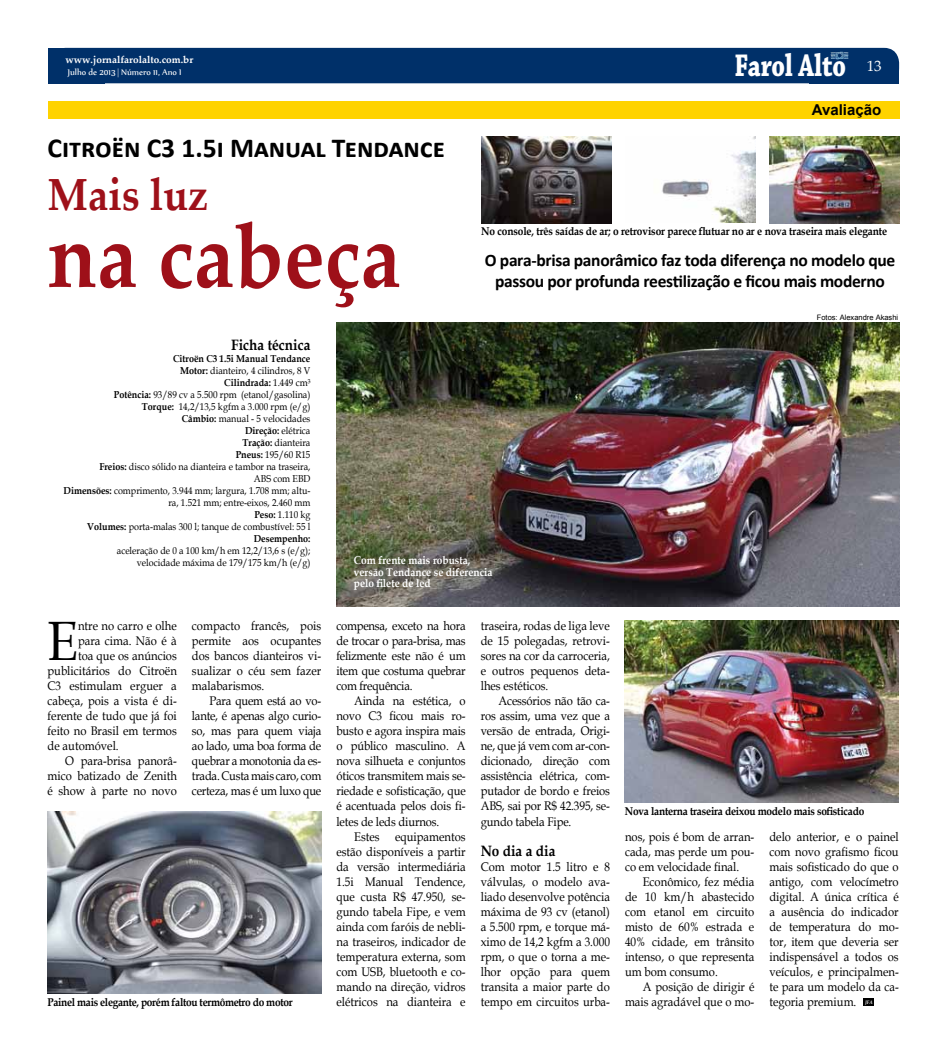
<style>
.page{position:relative;width:947px;height:1053px;background:#fff}
.page>*{position:absolute;margin:0;border:0;box-sizing:border-box;transform-origin:0 0}
.t1{font:700 90px "Palatino Linotype";color:#9e1019;scale:.9 1}
.t2{font:55.5px "Book Antiqua";color:#000;scale:.9 1}
.t3{font:700 45px "Palatino Linotype";color:#9e1019;scale:.9 1}
.t4{font:700 33px "Chaparral Pro";color:#fff;scale:.75 1}
.t5{font:700 27.5px "Calibri";color:#000}
.t6{font:700 17.5px/21px "Calibri";letter-spacing:-.02em;color:#000;text-align:center}
.t7{font:700 15px "Book Antiqua";color:#000;scale:.9 1}
.t8{font:700 15px "Arial";color:#000}
.t9{font:12.5px/15px "Book Antiqua";color:#000;text-align:justify;scale:.9 1}
.t10{font:700 11.25px "Book Antiqua";letter-spacing:-.02em;color:#000;scale:.9 1}
.t11{font:700 11.25px/11.2px "Book Antiqua";color:#fff;scale:.9 1}
.t12{font:10px/12px "Book Antiqua";color:#000;text-align:right;scale:.9 1}
.t13{font:700 10px "Palatino Linotype";color:#fff}
.t14{font:10px "Nyala";color:#fff}
.t15{font:7.5px "Arial";color:#000}
.t16{font:italic 700 5px "Palatino Linotype";color:#fff;scale:.9 1}
.s1{font-family:"Palatino Linotype";font-weight:400;font-size:15px}
.s2{font-weight:700}
</style>
<div class="page">
<div style="left:50px;top:48px;width:848px;height:35px;background:#003069;border-radius:15px"></div>
<div style="left:809px;top:65px;width:89px;height:18px;background:#003069"></div>
<img style="left:830px;top:51px;width:17px;height:8px">
<img style="left:336px;top:322px;width:563px;height:284px">
<div style="left:48px;top:101px;width:850px;height:18px;background:#ffd300"></div>
<svg style="left:48px;top:47px;width:93px;height:37px"></svg>
<svg style="left:148px;top:83px;width:254px;height:1px"></svg>
<img style="left:624px;top:620px;width:274px;height:182px">
<img style="left:47px;top:811px;width:274px;height:182px">
<div style="left:863px;top:998px;width:10px;height:7px;background:#000"></div>
<img style="left:481px;top:136px;width:129px;height:87px">
<img style="left:662px;top:136px;width:92px;height:87px">
<img style="left:769px;top:136px;width:129px;height:87px">
<p class="t13" style="left:66px;top:53px;width:129px">www.jornalfarolalto.com.br</p>
<p class="t14" style="left:68px;top:66px;width:115px">Julho de 2013 | Número 11, Ano I</p>
<h3 class="t5" style="left:47px;top:130px;width:399px">Citroën C3 1.5i Manual Tendance</h3>
<h3 class="t3" style="left:47px;top:162px;width:180px">Mais luz</h3>
<h1 class="t1" style="left:47px;top:192px;width:394px">na cabeça</h1>
<h3 class="t4" style="left:734px;top:46px;width:198px">Farol Alto <span class="s1">13</span></h3>
<p class="t8" style="left:811px;top:99px;width:71px">Avaliação</p>
<p class="t10" style="left:481px;top:223px;width:452px">No console, três saídas de ar; o retrovisor parece flutuar no ar e nova traseira mais elegante</p>
<h3 class="t6" style="left:484px;top:250px;width:412px">O para-brisa panorâmico faz toda diferença no modelo que passou por profunda reestilização e ficou mais moderno</h3>
<p class="t15" style="left:816px;top:312px;width:83px">Fotos: Alexandre Akashi</p>
<p class="t7" style="left:231px;top:334px;width:89px">Ficha técnica</p>
<p class="t12" style="left:63px;top:352px;width:276px"><span class="s2">Citroën C3 1.5i Manual Tendance<br>Motor:</span> dianteiro, 4 cilindros, 8 V<br><span class="s2">Cilindrada:</span> 1.449 cm³<br><span class="s2">Potência:</span> 93/89 cv a 5.500 rpm (etanol/gasolina)<br><span class="s2">Torque:</span> 14,2/13,5 kgfm a 3.000 rpm (e/g)<br><span class="s2">Câmbio:</span> manual - 5 velocidades<br><span class="s2">Direção:</span> elétrica<br><span class="s2">Tração:</span> dianteira<br><span class="s2">Pneus:</span> 195/60 R15<br><span class="s2">Freios:</span> disco sólido na dianteira e tambor na traseira,<br>ABS com EBD<br><span class="s2">Dimensões:</span> comprimento, 3.944 mm; largura, 1.708 mm; altu&shy;ra, 1.521 mm; entre-eixos, 2.460 mm<br><span class="s2">Peso:</span> 1.110 kg<br><span class="s2">Volumes:</span> porta-malas 300 l; tanque de combustível: 55 l<br><span class="s2">Desempenho:</span></p>
<p class="t12" style="left:117px;top:544px;width:216px">aceleração de 0 a 100 km/h em 12,2/13,6 s (e/g); velocidade máxima de 179/175 km/h (e/g)</p>
<h2 class="t2" style="left:47px;top:603px;width:35px">E</h2>
<p class="t9" style="left:78px;top:618px;width:111px">ntre no carro e olhe</p>
<p class="t9" style="left:78px;top:633px;width:111px">para cima. Não é à</p>
<p class="t9" style="left:78px;top:648px;width:111px">toa que os anúncios</p>
<p class="t9" style="left:47px;top:663px;width:145px">publicitários do Citroën</p>
<p class="t9" style="left:47px;top:678px;width:145px">C3 estimulam erguer a</p>
<p class="t9" style="left:47px;top:693px;width:145px">cabeça, pois a vista é di-</p>
<p class="t9" style="left:47px;top:708px;width:145px">ferente de tudo que já foi</p>
<p class="t9" style="left:47px;top:723px;width:145px">feito no Brasil em termos</p>
<p class="t9" style="left:47px;top:738px;width:81px">de automóvel.</p>
<p class="t9" style="left:65px;top:753px;width:125px">O para-brisa panorâ-</p>
<p class="t9" style="left:47px;top:768px;width:145px">mico batizado de Zenith</p>
<p class="t9" style="left:47px;top:783px;width:145px">é show à parte no novo</p>
<p class="t9" style="left:192px;top:618px;width:145px">compacto francês, pois permite aos ocupantes dos bancos dianteiros vi&shy;sualizar o céu sem fazer malabarismos.</p>
<p class="t9" style="left:192px;top:693px;width:145px;text-indent:18px">Para quem está ao vo&shy;lante, é apenas algo curio&shy;so, mas para quem viaja ao lado, uma boa forma de quebrar a monotonia da es&shy;trada. Custa mais caro, com certeza, mas é um luxo que</p>
<p class="t10" style="left:47px;top:994px;width:274px">Painel mais elegante, porém faltou termômetro do motor</p>
<p class="t11" style="left:354px;top:554px;width:156px">Com frente mais robusta, versão Tendance se diferencia pelo filete de led</p>
<p class="t9" style="left:336px;top:618px;width:145px">compensa, exceto na hora de trocar o para-brisa, mas felizmente este não é um item que costuma quebrar com frequência.</p>
<p class="t9" style="left:336px;top:693px;width:145px;text-indent:18px">Ainda na estética, o novo C3 ficou mais ro&shy;busto e agora inspira mais o público masculino. A nova silhueta e conjuntos óticos transmitem mais se&shy;riedade e sofisticação, que é acentuada pelos dois fi&shy;letes de leds diurnos.</p>
<p class="t9" style="left:336px;top:828px;width:145px;text-indent:18px">Estes equipamentos estão disponíveis a partir da versão intermediária 1.5i Manual Tendence, que custa R$ 47.950, se&shy;gundo tabela Fipe, e vem ainda com faróis de nebli&shy;na traseiros, indicador de temperatura externa, som com USB, bluetooth e co&shy;mando na direção, vidros elétricos na dianteira e</p>
<p class="t9" style="left:480px;top:618px;width:145px">traseira, rodas de liga leve de 15 polegadas, retrovi&shy;sores na cor da carroceria, e outros pequenos deta&shy;lhes estéticos.</p>
<p class="t9" style="left:480px;top:693px;width:145px;text-indent:18px">Acessórios não tão ca&shy;ros assim, uma vez que a versão de entrada, Origi&shy;ne, que já vem com ar-con&shy;dicionado, direção com assistência elétrica, com&shy;putador de bordo e freios ABS, sai por R$ 42.395, se&shy;gundo tabela Fipe.</p>
<p class="t7" style="left:480px;top:840px;width:84px">No dia a dia</p>
<p class="t9" style="left:480px;top:858px;width:145px">Com motor 1.5 litro e 8 válvulas, o modelo ava&shy;liado desenvolve potência máxima de 93 cv (etanol) a 5.500 rpm, e torque má&shy;ximo de 14,2 kgfm a 3.000 rpm, o que o torna a me&shy;lhor opção para quem transita a maior parte do tempo em circuitos urba-</p>
<p class="t10" style="left:624px;top:803px;width:267px">Nova lanterna traseira deixou modelo mais sofisticado</p>
<p class="t9" style="left:624px;top:828px;width:145px">nos, pois é bom de arran&shy;cada, mas perde um pou&shy;co em velocidade final.</p>
<p class="t9" style="left:624px;top:873px;width:145px;text-indent:18px">Econômico, fez média de 10 km/h abastecido com etanol em circuito misto de 60% estrada e 40% cidade, em trânsito intenso, o que representa um bom consumo.</p>
<p class="t9" style="left:624px;top:978px;width:145px;text-align:right">A posição de dirigir é mais agradável que o mo-</p>
<p class="t9" style="left:769px;top:828px;width:145px">delo anterior, e o painel com novo grafismo ficou mais sofisticado do que o antigo, com velocímetro digital. A única crítica é a ausência do indicador de temperatura do mo&shy;tor, item que deveria ser indispensável a todos os veículos, e principalmen&shy;te para um modelo da ca&shy;tegoria premium.</p>
<p class="t16" style="left:864px;top:998px;width:10px">JFA</p>
</div>
